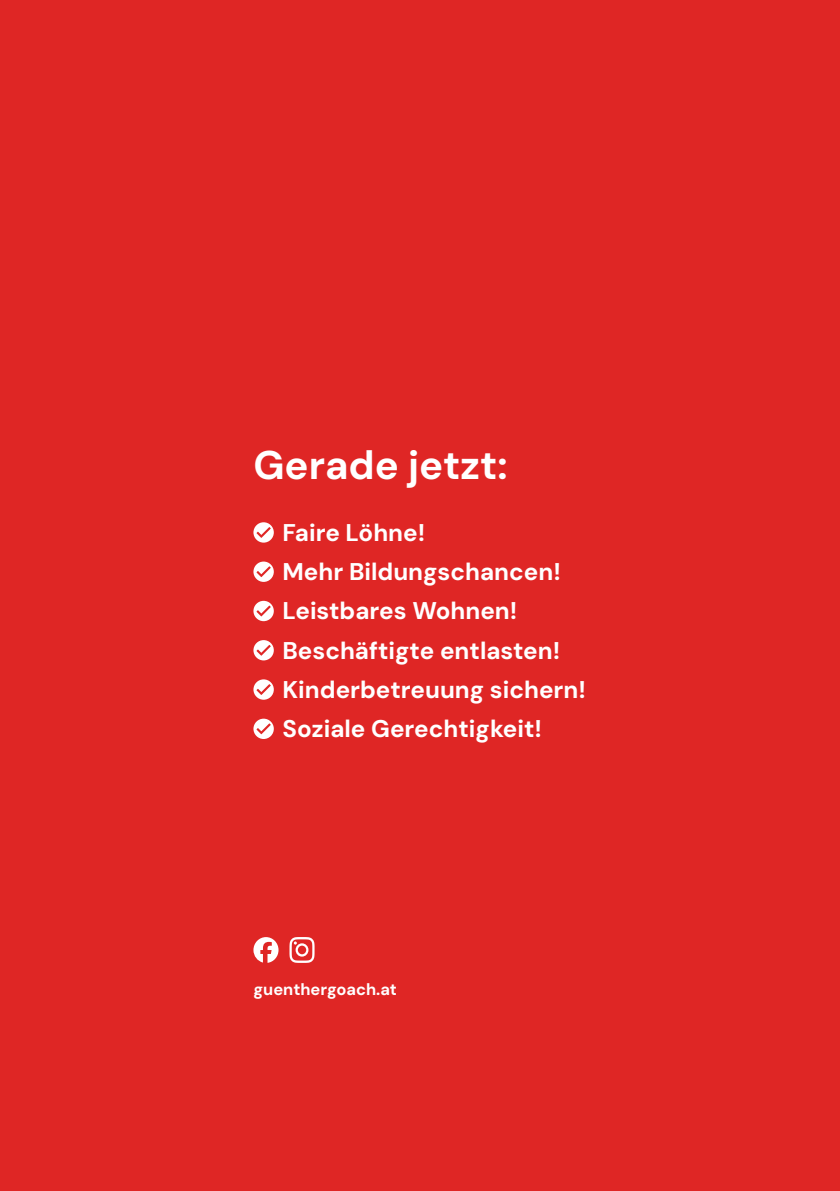
<style>
.page{position:relative;width:840px;height:1191px;background:#fff}
.page>*{position:absolute;margin:0;border:0;box-sizing:border-box;transform-origin:0 0}
.t1{font:40px "DM Sans 9 pt";color:#fff}
.t2{font:24.2px/39.2px "DM Sans 9 pt";color:#fff}
.t3{font:16.4px "DM Sans 9 pt";color:#fff}
</style>
<div class="page">
<div style="left:0;top:0;width:839px;height:1191px;background:#df2625"></div>
<svg style="left:253px;top:522px;width:21px;height:20px"></svg>
<svg style="left:253px;top:561px;width:21px;height:21px"></svg>
<svg style="left:253px;top:601px;width:21px;height:20px"></svg>
<svg style="left:253px;top:640px;width:21px;height:20px"></svg>
<svg style="left:253px;top:679px;width:21px;height:20px"></svg>
<svg style="left:253px;top:718px;width:21px;height:21px"></svg>
<svg style="left:253px;top:937px;width:25px;height:25px"></svg>
<svg style="left:289px;top:937px;width:25px;height:26px"></svg>
<h1 class="t1" style="left:253px;top:440px;width:255px">Gerade jetzt:</h1>
<p class="t2" style="left:282px;top:513px;width:305px">Faire Löhne!<br>Mehr Bildungschancen!<br>Leistbares Wohnen!<br>Beschäftigte entlasten!<br>Kinderbetreuung sichern!<br>Soziale Gerechtigkeit!</p>
<p class="t3" style="left:253px;top:979px;width:145px">guenthergoach.at</p>
</div>
